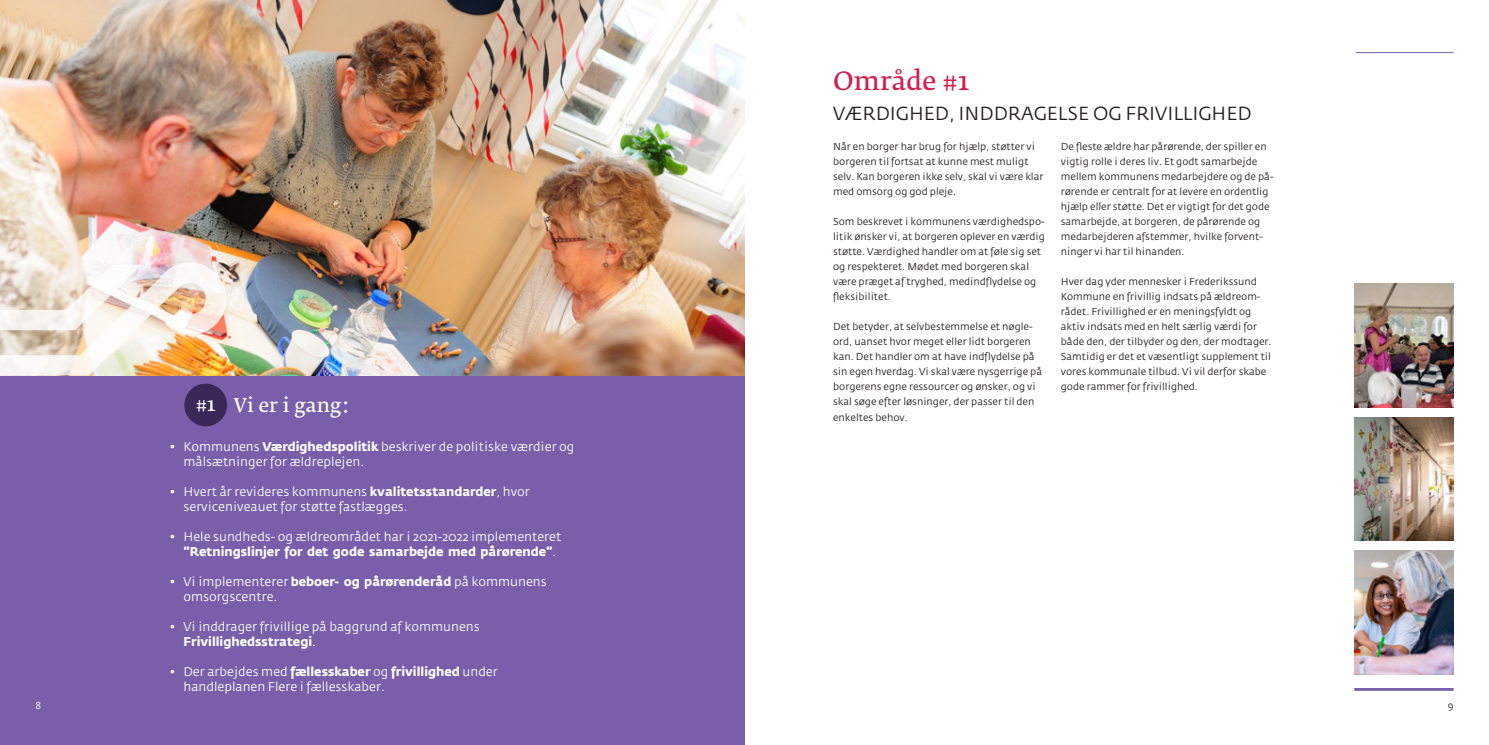
<style>
.page{position:relative;width:1489px;height:745px;background:#fff}
.page>*{position:absolute;margin:0;border:0;box-sizing:border-box;transform-origin:0 0}
.t1{font:600 25px "Fedra Serif B Std";color:#d2204e}
.t2{font:18.75px "Fedra Sans";color:#231f20}
.t3{font:600 18.75px "Fedra Serif B Std";color:#fff}
.t4{font:12.5px/15px "Fedra Sans";color:#fff}
.t5{font:10px/15px "Fedra Sans";color:#231f20}
.t6{font:10px "Fedra Sans";color:#fff}
.s1{font-weight:700}
</style>
<div class="page">
<div style="left:0;top:345px;width:744px;height:399px;background:#795fa9"></div>
<img style="left:0;top:0;width:744px;height:375px">
<hr style="left:1355px;top:52px;width:98px;height:1px;background:#795fa9">
<hr style="left:1354px;top:687px;width:99px;height:3px;background:#795fa9">
<img style="left:0;top:258px;width:228px;height:117px">
<img style="left:1354px;top:284px;width:99px;height:123px">
<img style="left:1354px;top:417px;width:99px;height:123px">
<img style="left:1354px;top:550px;width:99px;height:123px">
<div style="left:184px;top:383px;width:43px;height:43px;background:#3b2858;border-radius:50%"></div>
<h2 class="t3" style="left:196px;top:393px;width:22px">#1</h2>
<h2 class="t3" style="left:234px;top:394px;width:118px">Vi er i gang:</h2>
<p class="t4" style="left:183px;top:439px;width:392px;text-indent:-14px">• Kommunens <span class="s1">Værdighedspolitik</span> beskriver de politiske værdier og målsætninger for ældreplejen.</p>
<p class="t4" style="left:183px;top:484px;width:348px;text-indent:-14px">• Hvert år revideres kommunens <span class="s1">kvalitetsstandarder</span>, hvor serviceniveauet for støtte fastlægges.</p>
<p class="t4" style="left:183px;top:529px;width:379px;text-indent:-14px">• Hele sundheds- og ældreområdet har i 2021-2022 implementeret <span class="s1">”Retningslinjer for det gode samarbejde med pårørende”</span>.</p>
<p class="t4" style="left:183px;top:574px;width:365px;text-indent:-14px">• Vi implementerer <span class="s1">beboer- og pårørenderåd</span> på kommunens omsorgscentre.</p>
<p class="t4" style="left:183px;top:619px;width:298px;text-indent:-14px">• Vi inddrager frivillige på baggrund af kommunens<br><span class="s1">Frivillighedsstrategi</span>.</p>
<p class="t4" style="left:183px;top:664px;width:316px;text-indent:-14px">• Der arbejdes med <span class="s1">fællesskaber</span> og <span class="s1">frivillighed</span> under handleplanen Flere i fællesskaber.</p>
<h1 class="t1" style="left:833px;top:67px;width:138px">Område #1</h1>
<h2 class="t2" style="left:833px;top:104px;width:420px">VÆRDIGHED, INDDRAGELSE OG FRIVILLIGHED</h2>
<p class="t5" style="left:833px;top:139px;width:212px">Når en borger har brug for hjælp, støtter vi borgeren til fortsat at kunne mest muligt selv. Kan borgeren ikke selv, skal vi være klar med omsorg og god pleje.</p>
<p class="t5" style="left:833px;top:214px;width:213px">Som beskrevet i kommunens værdighedspo&shy;litik ønsker vi, at borgeren oplever en værdig støtte. Værdighed handler om at føle sig set og respekteret. Mødet med borgeren skal være præget af tryghed, medindflydelse og fleksibilitet.</p>
<p class="t5" style="left:833px;top:319px;width:210px">Det betyder, at selvbestemmelse et nøgle&shy;ord, uanset hvor meget eller lidt borgeren kan. Det handler om at have indflydelse på sin egen hverdag. Vi skal være nysgerrige på borgerens egne ressourcer og ønsker, og vi skal søge efter løsninger, der passer til den enkeltes behov.</p>
<p class="t5" style="left:1060px;top:139px;width:214px">De fleste ældre har pårørende, der spiller en vigtig rolle i deres liv. Et godt samarbejde mellem kommunens medarbejdere og de på&shy;rørende er centralt for at levere en ordentlig hjælp eller støtte. Det er vigtigt for det gode samarbejde, at borgeren, de pårørende og medarbejderen afstemmer, hvilke forvent&shy;ninger vi har til hinanden.</p>
<p class="t5" style="left:1060px;top:274px;width:212px">Hver dag yder mennesker i Frederikssund Kommune en frivillig indsats på ældreom&shy;rådet. Frivillighed er en meningsfyldt og aktiv indsats med en helt særlig værdi for både den, der tilbyder og den, der modtager.<br>Samtidig er det et væsentligt supplement til vores kommunale tilbud. Vi vil derfor skabe gode rammer for frivillighed.</p>
<p class="t6" style="left:35px;top:699px;width:7px">8</p>
<p class="t5" style="left:1447px;top:698px;width:7px">9</p>
</div>
